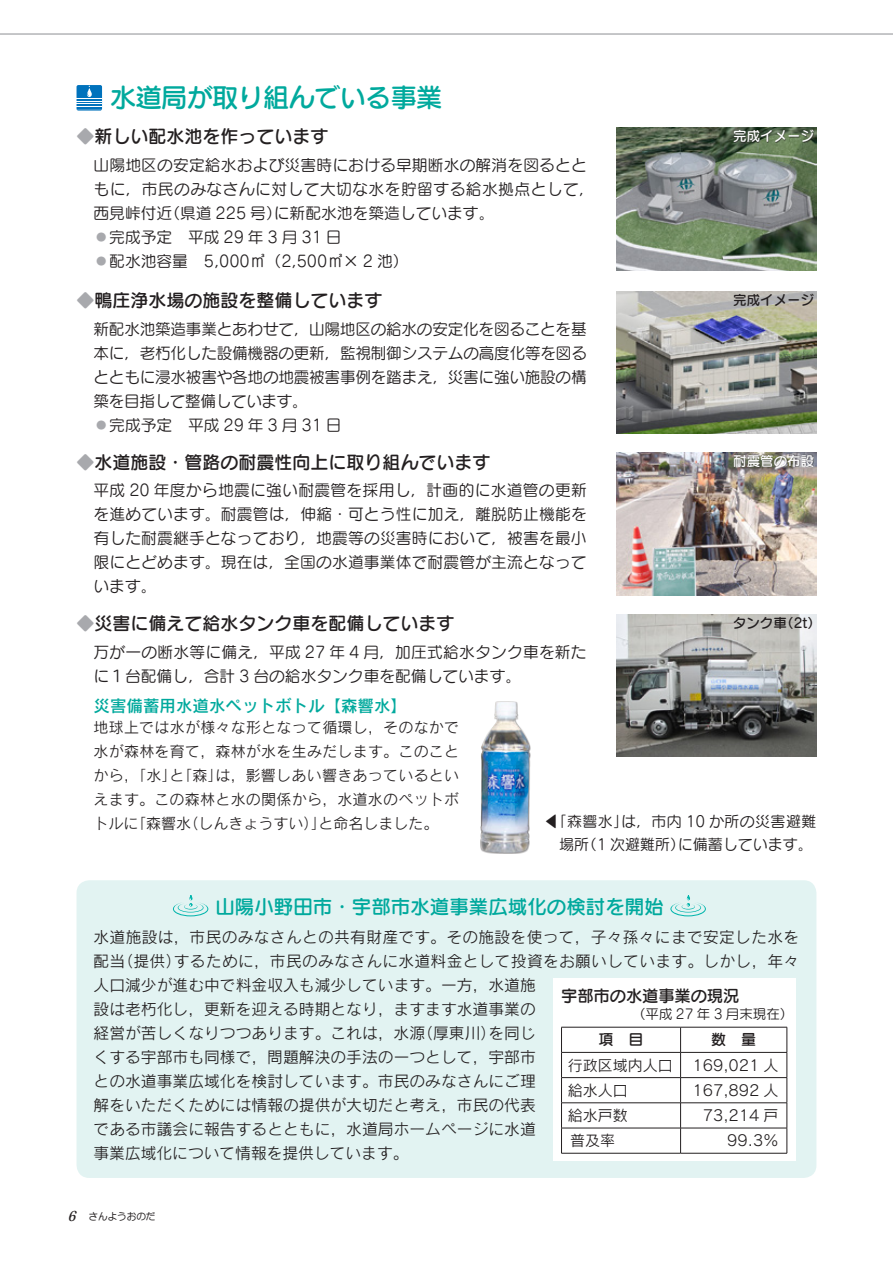
<style>
.page{position:relative;width:893px;height:1263px;background:#fff}
.page>*{position:absolute;margin:0;border:0;box-sizing:border-box;transform-origin:0 0}
.t1{font:25.5px "G Maru Go Pro DB";color:#00a99d}
.t2{font:19.5px "Seurat Pro DB";color:#00a99d}
.t3{font:18px "Seurat Pro DB";color:#231f20}
.t4{font:16.5px "Rodin Pro DB";color:#00a99d}
.t5{font:16.5px "Seurat Pro DB";letter-spacing:-.01em;color:#231f20}
.t6{font:15.75px/24px "Seurat Pro M";letter-spacing:.01em;color:#231f20;text-align:justify}
.t7{font:15.75px/24px "Rodin Pro M";letter-spacing:.005em;color:#231f20}
.t8{font:15px/24px "Rodin Pro M";color:#231f20;text-align:justify}
.t9{font:15px/22.5px "Seurat Pro M";color:#231f20;text-align:right}
.t10{font:15px "Seurat Pro DB";color:#231f20}
.t11{font:13.5px "Seurat Pro DB";color:#231f20}
.t12{font:13.5px "Seurat Pro M";color:#231f20}
.t13{font:13.5px "Seurat Pro DB";color:#fff}
.t14{font:9.75px "Anito Std M";letter-spacing:-.02em;color:#231f20}
.s1{color:#a8a9ad}
.s2{font-family:"Matisse Eleganto Pro B";font-style:italic;font-size:13.5px}
</style>
<div class="page">
<div style="left:77px;top:880px;width:739px;height:298px;background:#e2f3f2;border-radius:13px"></div>
<img style="left:617px;top:291px;width:199px;height:143px">
<img style="left:617px;top:614px;width:199px;height:143px">
<img style="left:617px;top:128px;width:199px;height:142px">
<img style="left:617px;top:453px;width:199px;height:142px">
<img style="left:480px;top:702px;width:51px;height:151px">
<svg style="left:77px;top:85px;width:25px;height:26px"></svg>
<svg style="left:77px;top:86px;width:25px;height:24px"></svg>
<svg style="left:173px;top:895px;width:35px;height:21px"></svg>
<svg style="left:670px;top:895px;width:36px;height:21px"></svg>
<hr style="left:0;top:33px;width:893px;height:2px;background:#939598">
<div style="left:553px;top:978px;width:242px;height:51px;background:#fff"></div>
<div style="left:553px;top:1027px;width:242px;height:134px;background:#fff"></div>
<svg style="left:561px;top:1027px;width:227px;height:126px"></svg>
<hr style="left:561px;top:1153px;width:120px;height:1px;background:#231f20">
<hr style="left:681px;top:1153px;width:106px;height:1px;background:#231f20">
<div style="left:734px;top:130px;width:80px;height:13px;background:#231f20;opacity:.75"></div>
<div style="left:734px;top:454px;width:80px;height:13px;background:#231f20;opacity:.75"></div>
<p class="t1" style="left:111px;top:81px;width:333px">水道局が取り組んでいる事業</p>
<p class="t3" style="left:77px;top:125px;width:254px"><span class="s1">◆</span>新しい配水池を作っています</p>
<p class="t6" style="left:94px;top:153px;width:503px;text-align:left">山陽地区の安定給水および災害時における早期断水の解消を図るとともに，市民のみなさんに対して大切な水を貯留する給水拠点として，西見峠付近（県道 225 号）に新配水池を築造しています。</p>
<p class="t6" style="left:94px;top:225px;width:250px"><span class="s1">◦</span>完成予定　平成 29 年 3 月 31 日</p>
<p class="t6" style="left:94px;top:249px;width:316px"><span class="s1">◦</span>配水池容量　5,000㎥（2,500㎥× 2 池）</p>
<p class="t3" style="left:77px;top:288px;width:308px"><span class="s1">◆</span>鴨庄浄水場の施設を整備しています</p>
<p class="t6" style="left:94px;top:316px;width:495px">新配水池築造事業とあわせて，山陽地区の給水の安定化を図ることを基本に，老朽化した設備機器の更新，監視制御システムの高度化等を図るとともに浸水被害や各地の地震被害事例を踏まえ，災害に強い施設の構築を目指して整備しています。</p>
<p class="t6" style="left:94px;top:412px;width:250px"><span class="s1">◦</span>完成予定　平成 29 年 3 月 31 日</p>
<p class="t3" style="left:77px;top:450px;width:415px"><span class="s1">◆</span>水道施設・管路の耐震性向上に取り組んでいます</p>
<p class="t6" style="left:94px;top:478px;width:495px">平成 20 年度から地震に強い耐震管を採用し，計画的に水道管の更新を進めています。耐震管は，伸縮・可とう性に加え，離脱防止機能を有した耐震継手となっており，地震等の災害時において，被害を最小限にとどめます。現在は，全国の水道事業体で耐震管が主流となっています。</p>
<p class="t3" style="left:77px;top:611px;width:379px"><span class="s1">◆</span>災害に備えて給水タンク車を配備しています</p>
<p class="t13" style="left:733px;top:127px;width:83px">完成イメージ</p>
<p class="t11" style="left:733px;top:291px;width:83px">完成イメージ</p>
<p class="t13" style="left:733px;top:452px;width:82px">耐震管の布設</p>
<p class="t11" style="left:733px;top:614px;width:90px">タンク車（2t）</p>
<p class="t6" style="left:94px;top:639px;width:495px">万が一の断水等に備え，平成 27 年 4 月，加圧式給水タンク車を新たに１台配備し，合計 3 台の給水タンク車を配備しています。</p>
<p class="t4" style="left:94px;top:695px;width:315px">災害備蓄用水道水ペットボトル【森響水】</p>
<p class="t8" style="left:94px;top:715px;width:367px">地球上では水が様々な形となって循環し，そのなかで水が森林を育て，森林が水を生みだします。このことから，「水」と「森」は，影響しあい響きあっているといえます。この森林と水の関係から，水道水のペットボトルに「森響水（しんきょうすい）」と命名しました。</p>
<p class="t9" style="left:544px;top:810px;width:274px">◀「森響水」は，市内 10 か所の災害避難場所（1 次避難所）に備蓄しています。</p>
<p class="t2" style="left:215px;top:894px;width:450px">山陽小野田市・宇部市水道事業広域化の検討を開始</p>
<p class="t7" style="left:94px;top:924px;width:707px">水道施設は，市民のみなさんとの共有財産です。その施設を使って，子々孫々にまで安定した水を配当（提供）するために，市民のみなさんに水道料金として投資をお願いしています。しかし，年々人口減少が進む中で料金収入も減少しています。一方，水道施<br>設は老朽化し，更新を迎える時期となり，ますます水道事業の<br>経営が苦しくなりつつあります。これは，水源（厚東川）を同じ<br>くする宇部市も同様で，問題解決の手法の一つとして，宇部市<br>との水道事業広域化を検討しています。市民のみなさんにご理<br>解をいただくためには情報の提供が大切だと考え，市民の代表<br>である市議会に報告するとともに，水道局ホームページに水道<br>事業広域化について情報を提供しています。</p>
<p class="t5" style="left:561px;top:984px;width:180px">宇部市の水道事業の現況</p>
<p class="t12" style="left:632px;top:1005px;width:163px">（平成 27 年 3 月末現在）</p>
<p class="t10" style="left:598px;top:1030px;width:46px">項　目</p>
<p class="t10" style="left:711px;top:1030px;width:46px">数　量</p>
<p class="t8" style="left:568px;top:1052px;width:106px">行政区域内人口</p>
<p class="t8" style="left:692px;top:1052px;width:88px">169,021 人</p>
<p class="t8" style="left:568px;top:1078px;width:61px">給水人口</p>
<p class="t8" style="left:692px;top:1078px;width:88px">167,892 人</p>
<p class="t8" style="left:568px;top:1103px;width:61px">給水戸数</p>
<p class="t8" style="left:703px;top:1103px;width:77px">73,214 戸</p>
<p class="t8" style="left:570px;top:1128px;width:46px">普及率</p>
<p class="t8" style="left:727px;top:1128px;width:53px">99.3％</p>
<p class="t14" style="left:67px;top:1210px;width:90px"><span class="s2">6</span> さんようおのだ</p>
</div>
